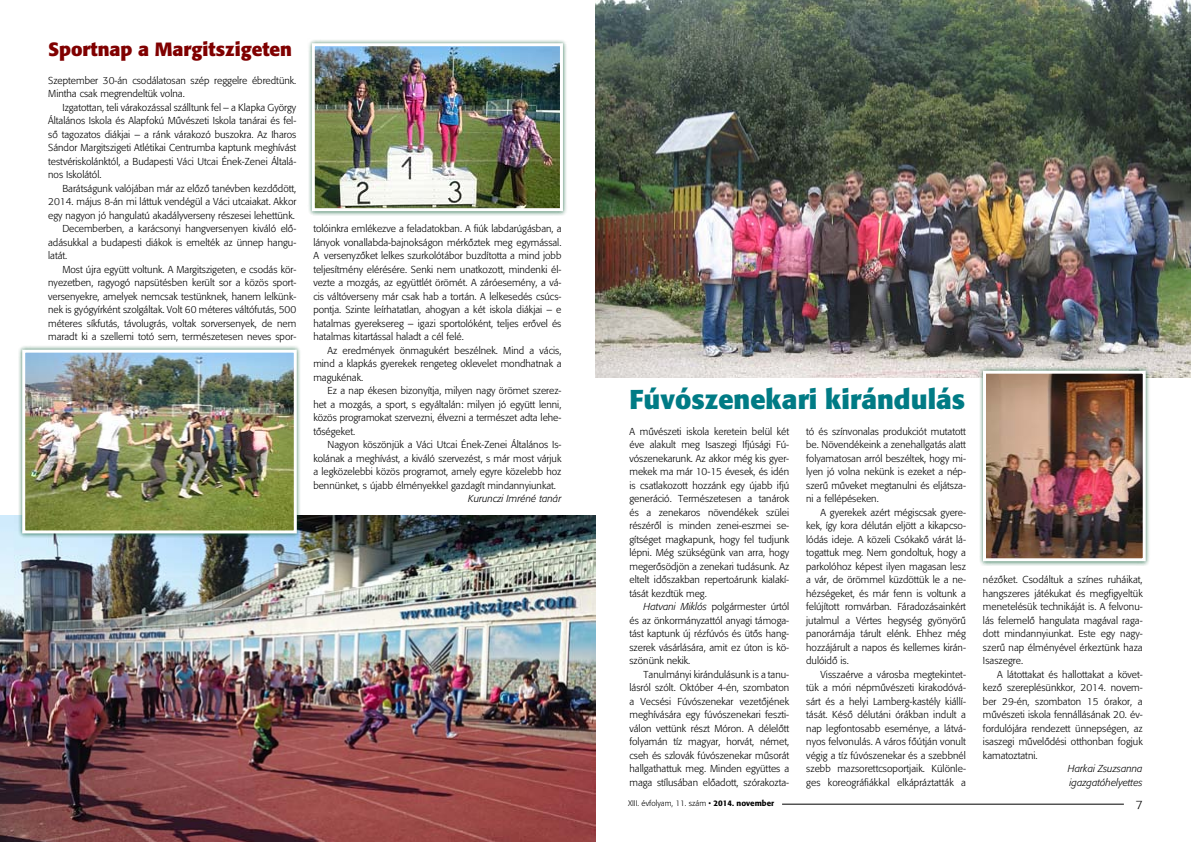
<style>
.page{position:relative;width:1191px;height:842px;background:#fff}
.page>*{position:absolute;margin:0;border:0;box-sizing:border-box;transform-origin:0 0}
.t1{font:700 27px "Formata HU";color:#007b85}
.t2{font:700 19px "Formata HU";color:#800000}
.t3{font:300 12px "Formata HU Light";color:#000}
.t4{font:300 10px/13.5px "Formata HU Light";color:#000;text-align:justify}
.t5{font:italic 300 10px/13.5px "Formata HU Light";color:#000}
.t6{font:300 8px "Formata HU Light";color:#000}
.s1{font-style:italic}
.s2{font-family:"Formata HU Medium";font-weight:500}
</style>
<div class="page">
<hr style="left:782px;top:804px;width:341px;height:1px;background:#000">
<img style="left:0;top:516px;width:595px;height:326px">
<div style="left:18px;top:345px;width:283px;height:193px;background:#00542c;opacity:.75"></div>
<img style="left:26px;top:354px;width:267px;height:175px">
<div style="left:22px;top:350px;width:275px;height:183px;border:3px solid #fff"></div>
<div style="left:307px;top:39px;width:260px;height:177px;background:#00542c;opacity:.75"></div>
<img style="left:316px;top:47px;width:243px;height:160px">
<div style="left:312px;top:43px;width:251px;height:168px;border:3px solid #fff"></div>
<img style="left:595px;top:0;width:596px;height:377px">
<div style="left:978px;top:366px;width:172px;height:200px;background:#00542c;opacity:.75"></div>
<img style="left:987px;top:375px;width:154px;height:182px">
<div style="left:983px;top:371px;width:162px;height:190px;border:3px solid #fff"></div>
<h2 class="t2" style="left:48px;top:37px;width:245px">Sportnap a Margitszigeten</h2>
<p class="t4" style="left:48px;top:74px;width:250px">Szeptember 30-án csodálatosan szép reggelre ébredtünk.<br>Mintha csak megrendeltük volna.</p>
<p class="t4" style="left:48px;top:101px;width:250px;text-indent:14px">Izgatottan, teli várakozással szálltunk fel – a Klapka György Általános Iskola és Alapfokú Művészeti Iskola tanárai és fel&shy;ső tagozatos diákjai – a ránk várakozó buszokra. Az Iharos Sándor Margitszigeti Atlétikai Centrumba kaptunk meghívást testvériskolánktól, a Budapesti Váci Utcai Ének-Zenei Általá&shy;nos Iskolától.</p>
<p class="t4" style="left:62px;top:182px;width:235px">Barátságunk valójában már az előző tanévben kezdődött,</p>
<p class="t4" style="left:48px;top:195px;width:250px">2014. május 8-án mi láttuk vendégül a Váci utcaiakat. Akkor</p>
<p class="t4" style="left:48px;top:209px;width:248px">egy nagyon jó hangulatú akadályverseny részesei lehettünk.</p>
<p class="t4" style="left:62px;top:222px;width:235px">Decemberben, a karácsonyi hangversenyen kiváló elő-</p>
<p class="t4" style="left:48px;top:236px;width:249px">adásukkal a budapesti diákok is emelték az ünnep hangu-</p>
<p class="t4" style="left:48px;top:249px;width:21px">latát.</p>
<p class="t4" style="left:62px;top:263px;width:235px">Most újra együtt voltunk. A Margitszigeten, e csodás kör-</p>
<p class="t4" style="left:48px;top:276px;width:250px">nyezetben, ragyogó napsütésben került sor a közös sport-</p>
<p class="t4" style="left:48px;top:290px;width:250px">versenyekre, amelyek nemcsak testünknek, hanem lelkünk-</p>
<p class="t4" style="left:48px;top:303px;width:250px">nek is gyógyírként szolgáltak. Volt 60 méteres váltófutás, 500</p>
<p class="t4" style="left:48px;top:317px;width:250px">méteres síkfutás, távolugrás, voltak sorversenyek, de nem</p>
<p class="t4" style="left:48px;top:330px;width:249px">maradt ki a szellemi totó sem, természetesen neves spor-</p>
<p class="t4" style="left:313px;top:222px;width:250px">tolóinkra emlékezve a feladatokban. A fiúk labdarúgásban, a lányok vonallabda-bajnokságon mérkőztek meg egymással.<br>A versenyzőket lelkes szurkolótábor buzdította a mind jobb teljesítmény elérésére. Senki nem unatkozott, mindenki él&shy;vezte a mozgás, az együttlét örömét. A záróesemény, a vá&shy;cis váltóverseny már csak hab a tortán. A lelkesedés csúcs&shy;pontja. Szinte leírhatatlan, ahogyan a két iskola diákjai – e hatalmas gyereksereg – igazi sportolóként, teljes erővel és hatalmas kitartással haladt a cél felé.</p>
<p class="t4" style="left:313px;top:344px;width:250px;text-indent:14px">Az eredmények önmagukért beszélnek. Mind a vácis, mind a klapkás gyerekek rengeteg oklevelet mondhatnak a magukénak.</p>
<p class="t4" style="left:313px;top:384px;width:250px;text-indent:14px">Ez a nap ékesen bizonyítja, milyen nagy örömet szerez&shy;het a mozgás, a sport, s egyáltalán: milyen jó együtt lenni, közös programokat szervezni, élvezni a természet adta lehe&shy;tőségeket.</p>
<p class="t4" style="left:313px;top:438px;width:250px;text-indent:14px">Nagyon köszönjük a Váci Utcai Ének-Zenei Általános Is&shy;kolának a meghívást, a kiváló szervezést, s már most várjuk a legközelebbi közös programot, amely egyre közelebb hoz bennünket, s újabb élményekkel gazdagít mindannyiunkat.</p>
<p class="t5" style="left:468px;top:492px;width:95px">Kurunczi Imréné tanár</p>
<h1 class="t1" style="left:629px;top:382px;width:337px">Fúvószenekari kirándulás</h1>
<p class="t4" style="left:629px;top:425px;width:161px">A művészeti iskola keretein belül két éve alakult meg Isaszegi Ifjúsági Fú&shy;vószenekarunk. Az akkor még kis gyer&shy;mekek ma már 10-15 évesek, és idén is csatlakozott hozzánk egy újabb ifjú generáció. Természetesen a tanárok és a zenekaros növendékek szülei részéről is minden zenei-eszmei se&shy;gítséget magkapunk, hogy fel tudjunk lépni. Még szükségünk van arra, hogy megerősödjön a zenekari tudásunk. Az eltelt időszakban repertoárunk kialakí&shy;tását kezdtük meg.</p>
<p class="t4" style="left:629px;top:600px;width:161px;text-indent:14px"><span class="s1">Hatvani Miklós</span> polgármester úrtól és az önkormányzattól anyagi támoga&shy;tást kaptunk új rézfúvós és ütős hang&shy;szerek vásárlására, amit ez úton is kö&shy;szönünk nekik.</p>
<p class="t4" style="left:629px;top:668px;width:161px;text-indent:14px">Tanulmányi kirándulásunk is a tanu&shy;lásról szólt. Október 4-én, szombaton a Vecsési Fúvószenekar vezetőjének meghívására egy fúvószenekari feszti&shy;válon vettünk részt Móron. A délelőtt folyamán tíz magyar, horvát, német, cseh és szlovák fúvószenekar műsorát hallgathattuk meg. Minden együttes a maga stílusában előadott, szórakozta-</p>
<p class="t4" style="left:806px;top:425px;width:161px">tó és színvonalas produkciót mutatott be. Növendékeink a zenehallgatás alatt folyamatosan arról beszéltek, hogy mi&shy;lyen jó volna nekünk is ezeket a nép&shy;szerű műveket megtanulni és eljátsza&shy;ni a fellépéseken.</p>
<p class="t4" style="left:806px;top:506px;width:161px;text-indent:14px">A gyerekek azért mégiscsak gyere&shy;kek, így kora délután eljött a kikapcso&shy;lódás ideje. A közeli Csókakő várát lá&shy;togattuk meg. Nem gondoltuk, hogy a parkolóhoz képest ilyen magasan lesz a vár, de örömmel küzdöttük le a ne&shy;hézségeket, és már fenn is voltunk a felújított romvárban. Fáradozásainkért jutalmul a Vértes hegység gyönyörű panorámája tárult elénk. Ehhez még hozzájárult a napos és kellemes kirán&shy;dulóidő is.</p>
<p class="t4" style="left:806px;top:668px;width:161px;text-indent:14px">Visszaérve a városba megtekintet&shy;tük a móri népművészeti kirakodóvá&shy;sárt és a helyi Lamberg-kastély kiállí&shy;tását. Késő délutáni órákban indult a nap legfontosabb eseménye, a látvá&shy;nyos felvonulás. A város főútján vonult végig a tíz fúvószenekar és a szebbnél szebb mazsorettcsoportjaik. Különle&shy;ges koreográfiákkal elkápráztatták a</p>
<p class="t4" style="left:983px;top:573px;width:161px">nézőket. Csodáltuk a színes ruháikat, hangszeres játékukat és megfigyeltük menetelésük technikáját is. A felvonu&shy;lás felemelő hangulata magával raga&shy;dott mindannyiunkat. Este egy nagy&shy;szerű nap élményével érkeztünk haza Isaszegre.</p>
<p class="t4" style="left:983px;top:668px;width:161px;text-indent:14px">A látottakat és hallottakat a követ&shy;kező szereplésünkkor, 2014. novem&shy;ber 29-én, szombaton 15 órakor, a művészeti iskola fennállásának 20. év&shy;fordulójára rendezett ünnepségen, az isaszegi művelődési otthonban fogjuk kamatoztatni.</p>
<p class="t5" style="left:1067px;top:762px;width:76px">Harkai Zsuzsanna igazgatóhelyettes</p>
<p class="t6" style="left:628px;top:798px;width:148px">XIII. évfolyam, 11. szám • <span class="s2">2014. november</span></p>
<p class="t3" style="left:1135px;top:798px;width:8px">7</p>
</div>
